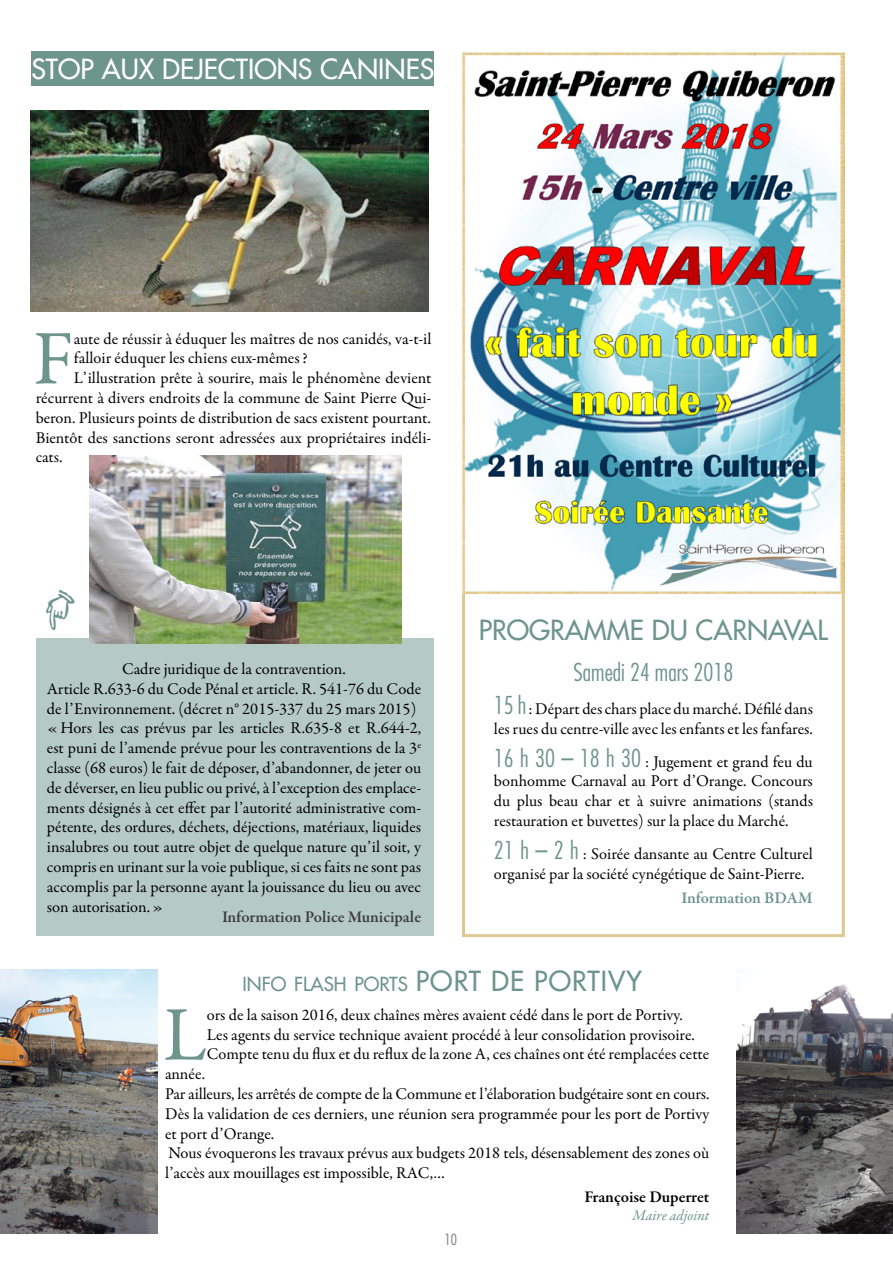
<style>
.page{position:relative;width:893px;height:1263px;background:#fff}
.page>*{position:absolute;margin:0;border:0;box-sizing:border-box;transform-origin:0 0}
.t1{font:77.55px "Garamond Premr Pro";color:#6e958b}
.t2{font:27px "Futura LT";color:#fff}
.t3{font:27px "Futura LT";color:#6e958b}
.t4{font:300 condensed 24px "Futura LT";color:#6e958b}
.t5{font:18.9px "Futura LT";color:#6e958b}
.t6{font:16.5px/19.8px "Garamond Premr Pro";color:#000}
.t7{font:600 16.5px "Garamond Premr Pro";letter-spacing:-.005em;color:#3e3d40}
.t8{font:600 16.5px "Garamond Premr Pro";color:#000}
.t9{font:600 16.5px "Garamond Premr Pro";letter-spacing:-.01em;color:#6e958b}
.t10{font:italic 15px "Garamond Premr Pro";color:#6e958b}
.t11{font:300 condensed 15px "Futura LT";color:#7b7c7e}
.s1{font-family:"Futura LT";font-weight:300;font-stretch:condensed;font-size:24px;color:#6e958b}
.s2{font-size:27px}
</style>
<div class="page">
<div style="left:31px;top:51px;width:403px;height:34px;background:#6e958b"></div>
<div style="left:36px;top:638px;width:397px;height:297px;background:#b6cac5"></div>
<img style="left:462px;top:53px;width:383px;height:541px">
<img style="left:736px;top:984px;width:157px;height:249px">
<img style="left:0;top:969px;width:157px;height:264px">
<img style="left:31px;top:111px;width:398px;height:201px">
<img style="left:89px;top:455px;width:313px;height:188px">
<h2 class="t2" style="left:31px;top:51px;width:17px">STOP</h2>
<h2 class="t2" style="left:102px;top:51px;width:77px">AUX DEJECTIONS</h2>
<h2 class="t2" style="left:320px;top:51px;width:53px">CANINES</h2>
<h1 class="t1" style="left:33px;top:312px;width:42px">F</h1>
<p class="t6" style="left:74px;top:329px;width:359px">aute de réussir à éduquer les maîtres de nos canidés, va-t-il</p>
<p class="t6" style="left:74px;top:349px;width:235px">falloir éduquer les chiens eux-mêmes?</p>
<p class="t6" style="left:74px;top:369px;width:359px">L’illustration prête à sourire, mais le phénomène devient</p>
<p class="t6" style="left:36px;top:388px;width:397px">récurrent à divers endroits de la commune de Saint Pierre Qui-</p>
<p class="t6" style="left:36px;top:408px;width:397px">beron. Plusieurs points de distribution de sacs existent pourtant.</p>
<p class="t6" style="left:36px;top:428px;width:397px">Bientôt des sanctions seront adressées aux propriétaires indéli-</p>
<p class="t6" style="left:36px;top:448px;width:28px">cats.</p>
<p class="t6" style="left:47px;top:659px;width:376px;text-indent:75px">Cadre juridique de la contravention.<br>Article R.633-6 du Code Pénal et article. R. 541-76 du Code de l’Environnement. (décret n° 2015-337 du 25 mars 2015) «Hors les cas prévus par les articles R.635-8 et R.644-2, est puni de l’amende prévue pour les contraventions de la 3<sup>e </sup>classe (68 euros) le fait de déposer, d’abandonner, de jeter ou de déverser, en lieu public ou privé, à l’exception des emplace&shy;ments désignés à cet effet par l’autorité administrative com&shy;pétente, des ordures, déchets, déjections, matériaux, liquides insalubres ou tout autre objet de quelque nature qu’il soit, y compris en urinant sur la voie publique, si ces faits ne sont pas accomplis par la personne ayant la jouissance du lieu ou avec son autorisation.»</p>
<p class="t7" style="left:222px;top:907px;width:201px">Information Police Municipale</p>
<h2 class="t3" style="left:479px;top:612px;width:109px">PROGRAMM</h2>
<h2 class="t3" style="left:630px;top:612px;width:200px">E DU CARNAVAL</h2>
<h3 class="t4" style="left:574px;top:658px;width:161px">Samedi 24 mars 2018</h3>
<p class="t6" style="left:494px;top:699px;width:320px"><span class="s1">15 h</span> : Départ des chars place du marché. Défilé dans les rues du centre-ville avec les enfants et les fanfares.</p>
<p class="t6" style="left:494px;top:752px;width:320px;text-align:justify"><span class="s1">16 h 30 – 18 h 30</span> : Jugement et grand feu du bonhomme Carnaval au Port d’Orange. Concours du plus beau char et à suivre animations (stands restauration et buvettes) sur la place du Marché.</p>
<p class="t6" style="left:494px;top:844px;width:320px"><span class="s1">21 h – 2 h</span> : Soirée dansante au Centre Culturel organisé par la société cynégétique de Saint-Pierre.</p>
<p class="t9" style="left:681px;top:888px;width:133px">Information BDAM</p>
<p class="t5" style="left:243px;top:972px;width:401px">INFO FLASH PORTS <span class="s2">PORT DE PORTIVY</span></p>
<h1 class="t1" style="left:163px;top:988px;width:45px">L</h1>
<p class="t6" style="left:207px;top:1005px;width:504px">ors de la saison 2016, deux chaînes mères avaient cédé dans le port de Portivy.<br>Les agents du service technique avaient procédé à leur consolidation provisoire.<br>Compte tenu du flux et du reflux de la zone A, ces chaînes ont été remplacées cette</p>
<p class="t6" style="left:165px;top:1064px;width:546px">année.<br>Par ailleurs, les arrêtés de compte de la Commune et l’élaboration budgétaire sont en cours.<br>Dès la validation de ces derniers, une réunion sera programmée pour les port de Portivy et port d’Orange.<br>Nous évoquerons les travaux prévus aux budgets 2018 tels, désensablement des zones où l’accès aux mouillages est impossible, RAC,…</p>
<p class="t8" style="left:584px;top:1187px;width:127px">Françoise Duperret</p>
<p class="t10" style="left:632px;top:1206px;width:78px">Maire adjoint</p>
<p class="t11" style="left:444px;top:1231px;width:14px">10</p>
</div>
